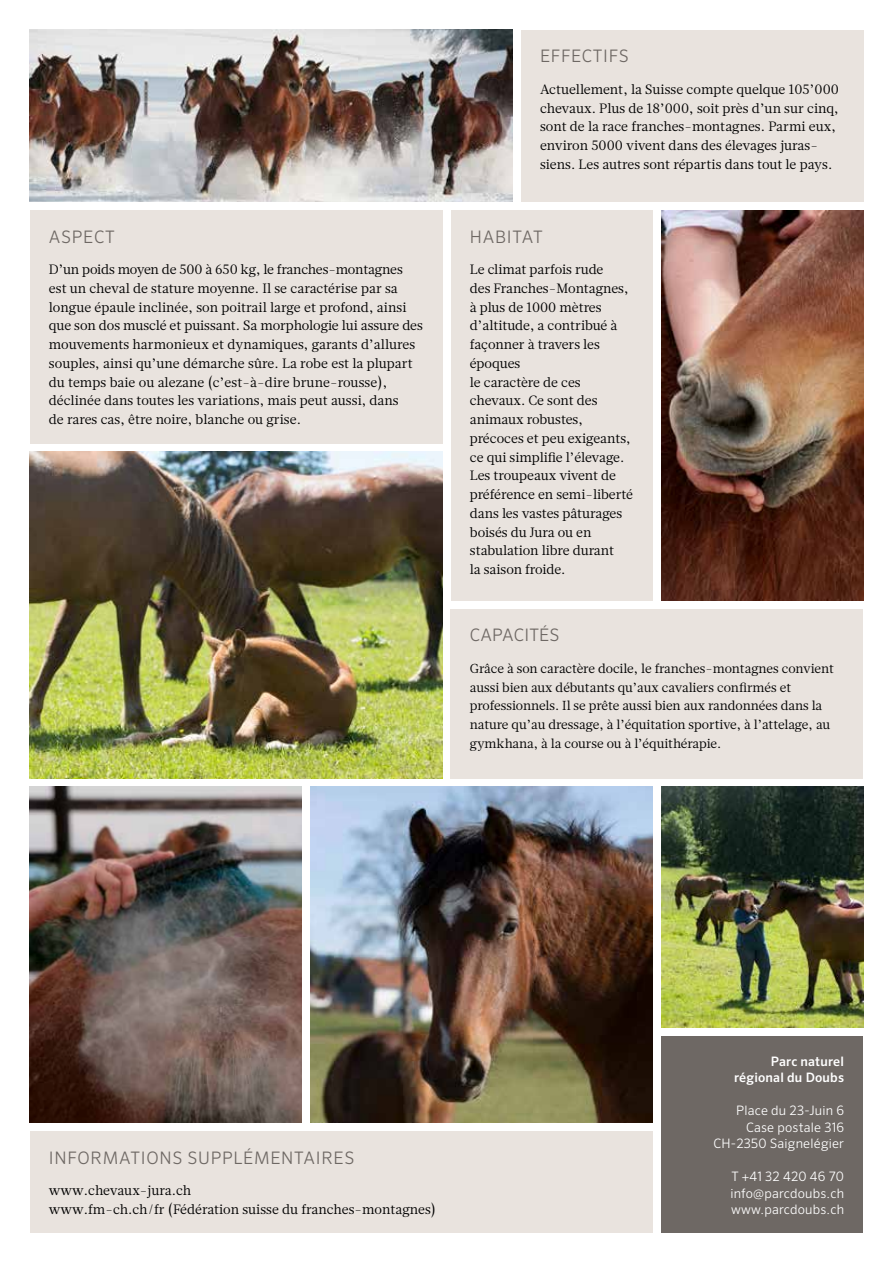
<style>
.page{position:relative;width:893px;height:1263px;background:#fff}
.page>*{position:absolute;margin:0;border:0;box-sizing:border-box;transform-origin:0 0}
.t1{font:300 17.25px "Sero OT";letter-spacing:.04em;color:#6e6864}
.t2{font:300 17.25px "Sero OT";letter-spacing:.01em;color:#6e6864}
.t3{font:13.5px/18.8px "Glosa Text";color:#000}
.t4{font:13.05px/18.8px "Glosa Text";letter-spacing:-.01em;color:#000}
.t5{font:300 13.05px/16.5px "Sero OT";letter-spacing:.015em;color:#fff;text-align:right}
.t6{font:500 13.05px/16.5px "Sero OT";letter-spacing:.015em;color:#fff;text-align:right}
</style>
<div class="page">
<img style="left:30px;top:452px;width:412px;height:326px">
<img style="left:310px;top:786px;width:343px;height:337px">
<div style="left:661px;top:1036px;width:202px;height:197px;background:#6e6864"></div>
<div style="left:30px;top:210px;width:412px;height:233px;background:#e9e3de"></div>
<div style="left:521px;top:30px;width:342px;height:172px;background:#e9e3de"></div>
<div style="left:451px;top:210px;width:202px;height:391px;background:#e9e3de"></div>
<div style="left:451px;top:609px;width:412px;height:169px;background:#e9e3de"></div>
<img style="left:30px;top:30px;width:482px;height:172px">
<div style="left:30px;top:1131px;width:623px;height:102px;background:#e9e3de"></div>
<img style="left:30px;top:787px;width:272px;height:336px">
<img style="left:661px;top:787px;width:202px;height:241px">
<img style="left:661px;top:210px;width:202px;height:391px">
<p class="t1" style="left:49px;top:226px;width:67px">ASPECT</p>
<p class="t3" style="left:49px;top:260px;width:376px">D’un poids moyen de 500 à 650 kg, le franches-montagnes est un cheval de stature moyenne. Il se caractérise par sa longue épaule inclinée, son poitrail large et profond, ainsi que son dos musclé et puissant. Sa morphologie lui assure des mouvements harmonieux et dynamiques, garants d’allures souples, ainsi qu’une démarche sûre. La robe est la plupart du temps baie ou alezane (c’est-à-dire brune-rousse), déclinée dans toutes les variations, mais peut aussi, dans<br>de rares cas, être noire, blanche ou grise.</p>
<p class="t1" style="left:540px;top:46px;width:90px">EFFECTIFS</p>
<p class="t3" style="left:540px;top:80px;width:300px">Actuellement, la Suisse compte quelque 105’000 chevaux. Plus de 18’000, soit près d’un sur cinq, sont de la race franches-montagnes. Parmi eux, environ 5000 vivent dans des élevages juras&shy;siens. Les autres sont répartis dans tout le pays.</p>
<p class="t1" style="left:470px;top:226px;width:74px">HABITAT</p>
<p class="t3" style="left:470px;top:260px;width:165px">Le climat parfois rude<br>des Franches-Montagnes, à plus de 1000 mètres d’altitude, a contribué à façonner à travers les époques<br>le caractère de ces chevaux. Ce sont des animaux robustes, précoces et peu exigeants, ce qui simplifie l’élevage.<br>Les troupeaux vivent de préférence en semi-liberté dans les vastes pâturages boisés du Jura ou en stabulation libre durant<br>la saison froide.</p>
<p class="t2" style="left:470px;top:625px;width:91px">CAPACITÉS</p>
<p class="t4" style="left:470px;top:659px;width:365px">Grâce à son caractère docile, le franches-montagnes convient aussi bien aux débutants qu’aux cavaliers confirmés et professionnels. Il se prête aussi bien aux randonnées dans la nature qu’au dressage, à l’équitation sportive, à l’attelage, au gymkhana, à la course ou à l’équithérapie.</p>
<p class="t1" style="left:49px;top:1147px;width:307px">INFORMATIONS SUPPLÉMENTAIRES</p>
<p class="t3" style="left:49px;top:1181px;width:389px">www.chevaux-jura.ch<br>www.fm-ch.ch/fr (Fédération suisse du franches-montagnes)</p>
<p class="t6" style="left:734px;top:1053px;width:112px">Parc naturel régional du Doubs</p>
<p class="t5" style="left:713px;top:1102px;width:132px">Place du 23-Juin 6<br>Case postale 316<br>CH-2350 Saignelégier</p>
<p class="t5" style="left:730px;top:1168px;width:115px;text-align:justify">T +41 32 420 46 70 info@parcdoubs.ch www.parcdoubs.ch</p>
</div>
